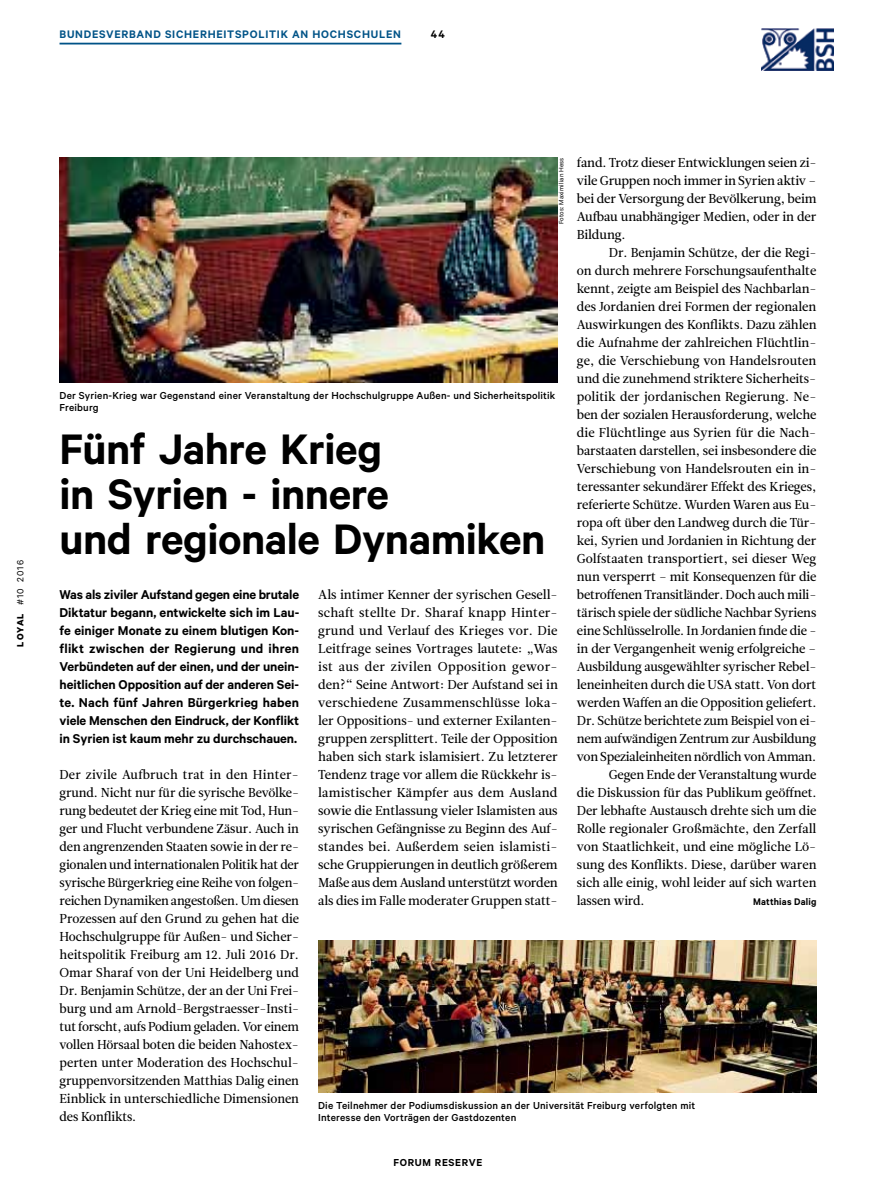
<style>
.page{position:relative;width:893px;height:1191px;background:#fff}
.page>*{position:absolute;margin:0;border:0;box-sizing:border-box;transform-origin:0 0}
.t1{font:600 48px/45px "Calibre";letter-spacing:-.01em;color:#000}
.t2{font:600 14.4px/18px "Calibre";letter-spacing:-.005em;color:#000;text-align:justify}
.t3{font:12.9px/18px "Leitura News Roman 2";letter-spacing:-.01em;color:#000;text-align:justify}
.t4{font:12.9px "Leitura News Roman 2";letter-spacing:.01em;color:#000}
.t5{font:600 12.3px "Calibre";letter-spacing:.06em;color:#005387}
.t6{font:600 12.3px "Calibre";color:#000}
.t7{font:500 11.4px/12px "Calibre";letter-spacing:.015em;color:#000}
.t8{font:600 11.4px "Calibre";letter-spacing:.06em;color:#000}
.t9{font:600 10.8px "Calibre";color:#000}
.t10{font:10.2px "Calibre";letter-spacing:.12em;color:#000}
.t11{font:7.2px "Calibre";letter-spacing:.02em;color:#000}
.s1{font-weight:700}
</style>
<div class="page">
<hr style="left:60px;top:43px;width:341px;height:1px;background:#005387">
<img style="left:761px;top:28px;width:72px;height:43px">
<img style="left:318px;top:941px;width:498px;height:151px">
<img style="left:60px;top:158px;width:498px;height:225px">
<p class="t5" style="left:60px;top:27px;width:343px">Bundesverband Sicherheitspolitik an Hochschulen</p>
<p class="t6" style="left:431px;top:27px;width:16px">44</p>
<p class="t10" style="left:15px;top:646px;width:88px;rotate:-90deg"><span class="s1">loyal</span> #10 2016</p>
<p class="t3" style="left:577px;top:153px;width:241px">fand. Trotz dieser Entwicklungen seien zi&shy;vile Gruppen noch immer in Syrien aktiv – bei der Versorgung der Bevölkerung, beim Aufbau unabhängiger Medien, oder in der Bildung.</p>
<p class="t3" style="left:609px;top:243px;width:209px">Dr. Benjamin Schütze, der die Regi-</p>
<p class="t3" style="left:577px;top:261px;width:241px">on durch mehrere Forschungsaufenthalte</p>
<p class="t3" style="left:577px;top:279px;width:241px">kennt, zeigte am Beispiel des Nachbarlan-</p>
<p class="t3" style="left:577px;top:297px;width:241px">des Jordanien drei Formen der regionalen</p>
<p class="t3" style="left:577px;top:315px;width:241px">Auswirkungen des Konflikts. Dazu zählen</p>
<p class="t3" style="left:577px;top:333px;width:241px">die Aufnahme der zahlreichen Flüchtlin-</p>
<p class="t3" style="left:577px;top:351px;width:241px">ge, die Verschiebung von Handelsrouten</p>
<p class="t3" style="left:577px;top:369px;width:241px">und die zunehmend striktere Sicherheits-</p>
<p class="t4" style="left:577px;top:388px;width:241px">politik der jordanischen Regierung. Ne-</p>
<p class="t3" style="left:577px;top:405px;width:241px">ben der sozialen Herausforderung, welche</p>
<p class="t3" style="left:577px;top:423px;width:241px">die Flüchtlinge aus Syrien für die Nach-</p>
<p class="t3" style="left:577px;top:441px;width:241px">barstaaten darstellen, sei insbesondere die</p>
<p class="t3" style="left:577px;top:459px;width:241px">Verschiebung von Handelsrouten ein in-</p>
<p class="t3" style="left:577px;top:477px;width:241px">teressanter sekundärer Effekt des Krieges,</p>
<p class="t3" style="left:577px;top:495px;width:241px">referierte Schütze. Wurden Waren aus Eu-</p>
<p class="t3" style="left:577px;top:513px;width:241px">ropa oft über den Landweg durch die Tür-</p>
<p class="t3" style="left:577px;top:531px;width:241px">kei, Syrien und Jordanien in Richtung der</p>
<p class="t3" style="left:577px;top:549px;width:241px">Golfstaaten transportiert, sei dieser Weg</p>
<p class="t3" style="left:577px;top:567px;width:241px">nun versperrt – mit Konsequenzen für die</p>
<p class="t3" style="left:577px;top:585px;width:241px">betroffenen Transitländer. Doch auch mili-</p>
<p class="t3" style="left:577px;top:603px;width:241px">tärisch spiele der südliche Nachbar Syriens</p>
<p class="t3" style="left:577px;top:621px;width:241px">eine Schlüsselrolle. In Jordanien finde die -</p>
<p class="t3" style="left:577px;top:639px;width:241px">in der Vergangenheit wenig erfolgreiche –</p>
<p class="t3" style="left:577px;top:657px;width:241px">Ausbildung ausgewählter syrischer Rebel-</p>
<p class="t3" style="left:577px;top:675px;width:241px">leneinheiten durch die USA statt. Von dort</p>
<p class="t3" style="left:577px;top:693px;width:241px">werden Waffen an die Opposition geliefert.</p>
<p class="t3" style="left:577px;top:711px;width:241px">Dr. Schütze berichtete zum Beispiel von ei-</p>
<p class="t3" style="left:577px;top:729px;width:241px">nem aufwändigen Zentrum zur Ausbildung</p>
<p class="t3" style="left:577px;top:747px;width:241px">von Spezialeinheiten nördlich von Amman.</p>
<p class="t3" style="left:609px;top:765px;width:209px">Gegen Ende der Veranstaltung wurde</p>
<p class="t3" style="left:577px;top:783px;width:241px">die Diskussion für das Publikum geöffnet.</p>
<p class="t3" style="left:577px;top:801px;width:241px">Der lebhafte Austausch drehte sich um die</p>
<p class="t3" style="left:577px;top:819px;width:241px">Rolle regionaler Großmächte, den Zerfall</p>
<p class="t3" style="left:577px;top:837px;width:241px">von Staatlichkeit, und eine mögliche Lö-</p>
<p class="t3" style="left:577px;top:855px;width:241px">sung des Konflikts. Diese, darüber waren</p>
<p class="t3" style="left:577px;top:873px;width:241px">sich alle einig, wohl leider auf sich warten</p>
<p class="t3" style="left:577px;top:891px;width:69px">lassen wird.</p>
<p class="t9" style="left:753px;top:895px;width:65px">Matthias Dalig</p>
<p class="t11" style="left:557px;top:224px;width:68px;rotate:-90deg">Fotos: Maximilian Hess</p>
<p class="t7" style="left:60px;top:389px;width:497px">Der Syrien-Krieg war Gegenstand einer Veranstaltung der Hochschulgruppe Außen- und Sicherheitspolitik<br>Freiburg</p>
<h1 class="t1" style="left:60px;top:425px;width:487px">Fünf Jahre Krieg<br>in Syrien - innere<br>und regionale Dynamiken</h1>
<p class="t2" style="left:60px;top:585px;width:241px">Was als ziviler Aufstand gegen eine brutale Diktatur begann, entwickelte sich im Lau&shy;fe einiger Monate zu einem blutigen Kon&shy;flikt zwischen der Regierung und ihren Verbündeten auf der einen, und der unein&shy;heitlichen Opposition auf der anderen Sei&shy;te. Nach fünf Jahren Bürgerkrieg haben viele Menschen den Eindruck, der Konflikt in Syrien ist kaum mehr zu durchschauen.</p>
<p class="t3" style="left:60px;top:765px;width:241px">Der zivile Aufbruch trat in den Hinter&shy;grund. Nicht nur für die syrische Bevölke&shy;rung bedeutet der Krieg eine mit Tod, Hun&shy;ger und Flucht verbundene Zäsur. Auch in den angrenzenden Staaten sowie in der re&shy;gionalen und internationalen Politik hat der syrische Bürgerkrieg eine Reihe von folgen&shy;reichen Dynamiken angestoßen. Um diesen Prozessen auf den Grund zu gehen hat die Hochschulgruppe für Außen- und Sicher&shy;heitspolitik Freiburg am 12. Juli 2016 Dr.<br>Omar Sharaf von der Uni Heidelberg und Dr. Benjamin Schütze, der an der Uni Frei&shy;burg und am Arnold-Bergstraesser-Insti&shy;tut forscht, aufs Podium geladen. Vor einem vollen Hörsaal boten die beiden Nahostex&shy;perten unter Moderation des Hochschul&shy;gruppenvorsitzenden Matthias Dalig einen Einblick in unterschiedliche Dimensionen des Konflikts.</p>
<p class="t3" style="left:318px;top:585px;width:241px">Als intimer Kenner der syrischen Gesell&shy;schaft stellte Dr. Sharaf knapp Hinter&shy;grund und Verlauf des Krieges vor. Die Leitfrage seines Vortrages lautete: „Was ist aus der zivilen Opposition gewor&shy;den?“ Seine Antwort: Der Aufstand sei in verschiedene Zusammenschlüsse loka&shy;ler Oppositions- und externer Exilanten&shy;gruppen zersplittert. Teile der Opposition haben sich stark islamisiert. Zu letzterer Tendenz trage vor allem die Rückkehr is&shy;lamistischer Kämpfer aus dem Ausland sowie die Entlassung vieler Islamisten aus syrischen Gefängnisse zu Beginn des Auf&shy;standes bei. Außerdem seien islamisti&shy;sche Gruppierungen in deutlich größerem Maße aus dem Ausland unterstützt worden als dies im Falle moderater Gruppen statt-</p>
<p class="t7" style="left:318px;top:1099px;width:379px">Die Teilnehmer der Podiumsdiskussion an der Universität Freiburg verfolgten mit<br>Interesse den Vorträgen der Gastdozenten</p>
<p class="t8" style="left:394px;top:1155px;width:90px">forum reserve</p>
</div>
